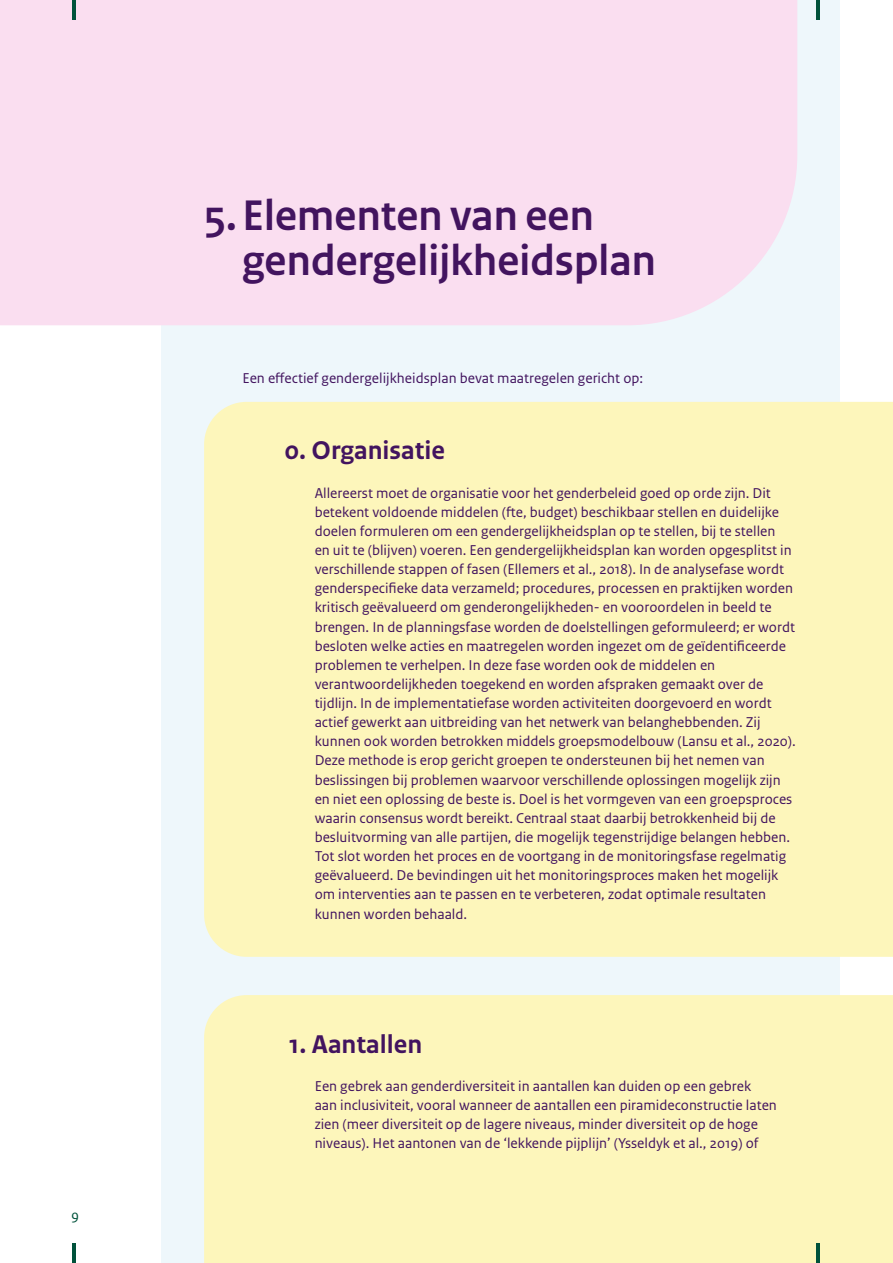
<style>
.page{position:relative;width:893px;height:1263px;background:#fff}
.page>*{position:absolute;margin:0;border:0;box-sizing:border-box;transform-origin:0 0}
.H1_DIHOO_kop_1{font:700 45px/45px "Rijksoverheid Sans Heading";letter-spacing:.005em;color:#42145f}
.H2_DIHOO_kop_2{font:700 27px "Rijksoverheid Sans Text";color:#42145f}
.Brood_2_DIHOO_Uitgel{font:15px/19.2px "Rijksoverheid Sans Text";color:#42145f}
.Brood_DIHOO_broodtek{font:15px "Rijksoverheid Sans Text";color:#42145f}
.t1{font:15px "Rijksoverheid Sans Text";color:#00523b}
</style>
<div class="page">
<div style="left:162px;top:0;width:678px;height:1263px;background:#eef7fb"></div>
<div style="left:204px;top:995px;width:689px;height:268px;background:#fdf6bb"></div>
<div style="left:204px;top:402px;width:689px;height:555px;background:#fdf6bb"></div>
<div style="left:0;top:0;width:797px;height:325px;background:#fadef0"></div>
<svg style="left:815px;top:1244px;width:4px;height:19px"></svg>
<svg style="left:816px;top:0;width:3px;height:19px"></svg>
<hr style="left:72px;top:0;width:4px;height:19px;background:#00523b">
<hr style="left:72px;top:1244px;width:4px;height:19px;background:#00523b">
<p class="t1" style="left:71px;top:1207px;width:9px">9</p>
<h1 class="H1_DIHOO_kop_1" style="left:242px;top:193px;width:415px;text-indent:-38px">5. Elementen van een gendergelijkheidsplan</h1>
<p class="Brood_DIHOO_broodtek" style="left:242px;top:369px;width:402px">Een effectief gendergelijkheidsplan bevat maatregelen gericht op:</p>
<h2 class="H2_DIHOO_kop_2" style="left:285px;top:435px;width:162px">0. Organisatie</h2>
<p class="Brood_2_DIHOO_Uitgel" style="left:315px;top:483px;width:483px">Allereerst moet de organisatie voor het genderbeleid goed op orde zijn. Dit betekent voldoende middelen (fte, budget) beschikbaar stellen en duidelijke doelen formuleren om een gendergelijkheidsplan op te stellen, bij te stellen<br>en uit te (blijven) voeren. Een gendergelijkheidsplan kan worden opgesplitst in verschillende stappen of fasen (Ellemers et al., 2018). In de analysefase wordt genderspecifieke data verzameld; procedures, processen en praktijken worden kritisch geëvalueerd om genderongelijkheden- en vooroordelen in beeld te brengen. In de planningsfase worden de doelstellingen geformuleerd; er wordt besloten welke acties en maatregelen worden ingezet om de geïdentificeerde problemen te verhelpen. In deze fase worden ook de middelen en verantwoordelijkheden toegekend en worden afspraken gemaakt over de tijdlijn. In de implementatiefase worden activiteiten doorgevoerd en wordt actief gewerkt aan uitbreiding van het netwerk van belanghebbenden. Zij kunnen ook worden betrokken middels groepsmodelbouw (Lansu et al., 2020).<br>Deze methode is erop gericht groepen te ondersteunen bij het nemen van beslissingen bij problemen waarvoor verschillende oplossingen mogelijk zijn en niet een oplossing de beste is. Doel is het vormgeven van een groepsproces waarin consensus wordt bereikt. Centraal staat daarbij betrokkenheid bij de besluitvorming van alle partijen, die mogelijk tegenstrijdige belangen hebben.<br>Tot slot worden het proces en de voortgang in de monitoringsfase regelmatig geëvalueerd. De bevindingen uit het monitoringsproces maken het mogelijk om interventies aan te passen en te verbeteren, zodat optimale resultaten kunnen worden behaald.</p>
<h2 class="H2_DIHOO_kop_2" style="left:289px;top:1028px;width:135px">1. Aantallen</h2>
<p class="Brood_2_DIHOO_Uitgel" style="left:315px;top:1076px;width:464px">Een gebrek aan genderdiversiteit in aantallen kan duiden op een gebrek aan inclusiviteit, vooral wanneer de aantallen een piramideconstructie laten zien (meer diversiteit op de lagere niveaus, minder diversiteit op de hoge niveaus). Het aantonen van de ‘lekkende pijplijn’ (Ysseldyk et al., 2019) of</p>
</div>
